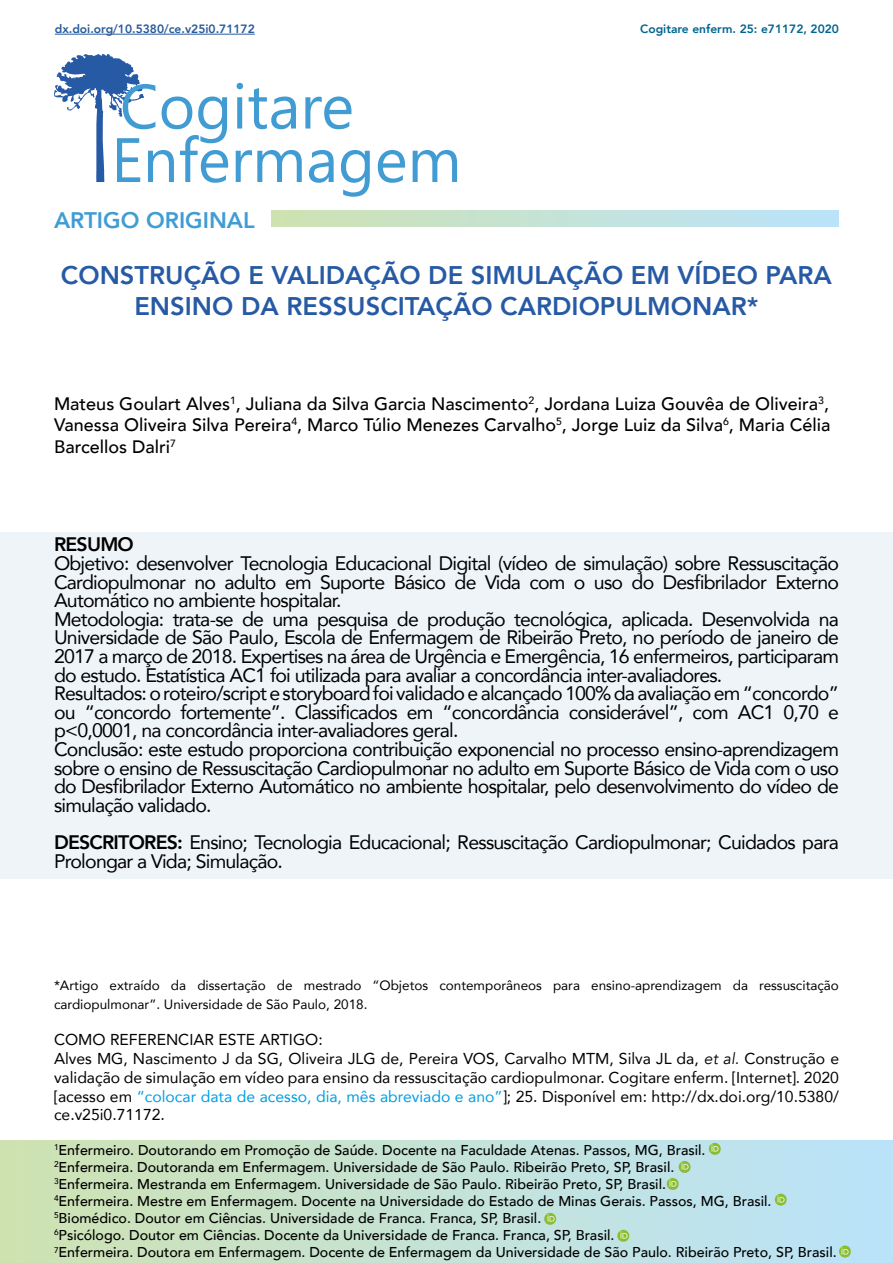
<style>
.page{position:relative;width:893px;height:1263px;background:#fff}
.page>*{position:absolute;margin:0;border:0;box-sizing:border-box;transform-origin:0 0}
.t1{font:800 25.5px/30.6px "Avenir";color:#275aa4;text-align:center}
.t2{font:800 22.5px "Avenir";color:#409cd4}
.t3{font:19.5px/18.6px "Avenir";letter-spacing:-.04em;color:#000}
.t4{font:800 19.5px "Avenir";letter-spacing:-.04em;color:#000}
.t5{font:500 18px/21.6px "Avenir";color:#000;text-align:justify}
.t6{font:15.75px/18.9px "Avenir";color:#000}
.t7{font:500 14.25px/17.1px "Avenir";color:#000}
.t8{font:13.5px/18.8px "Avenir";color:#000}
.t9{font:800 12px "Avenir";color:#275b9b}
.t10{font:800 12px "Avenir";color:#00658f}
.s1{font-weight:800}
.s2{font-style:italic}
.s3{color:#009fe3}
</style>
<div class="page">
<svg style="left:236px;top:150px;width:66px;height:32px"></svg>
<svg style="left:309px;top:150px;width:25px;height:33px"></svg>
<svg style="left:341px;top:150px;width:29px;height:47px"></svg>
<svg style="left:378px;top:150px;width:27px;height:33px"></svg>
<svg style="left:413px;top:150px;width:44px;height:32px"></svg>
<svg style="left:54px;top:54px;width:174px;height:129px"></svg>
<svg style="left:237px;top:83px;width:6px;height:46px"></svg>
<svg style="left:249px;top:88px;width:47px;height:41px"></svg>
<svg style="left:305px;top:97px;width:46px;height:32px"></svg>
<hr style="left:55px;top:34px;width:200px;height:1px;background:#275b9b">
<div style="left:271px;top:210px;width:568px;height:17px;background:linear-gradient(to right,#cee2b2,#bae3fb)"></div>
<div style="left:0;top:532px;width:893px;height:346px;background:#eff4f9"></div>
<div style="left:0;top:1140px;width:893px;height:123px;background:linear-gradient(to right,#cee2b1,#bae3fb)"></div>
<svg style="left:839px;top:1245px;width:12px;height:12px"></svg>
<svg style="left:544px;top:1213px;width:12px;height:12px"></svg>
<svg style="left:617px;top:1230px;width:12px;height:12px"></svg>
<svg style="left:775px;top:1194px;width:12px;height:11px"></svg>
<svg style="left:667px;top:1161px;width:23px;height:29px"></svg>
<svg style="left:709px;top:1143px;width:12px;height:12px"></svg>
<p class="t9" style="left:55px;top:20px;width:201px">dx.doi.org/10.5380/ce.v25i0.71172</p>
<p class="t10" style="left:640px;top:20px;width:200px">Cogitare enferm. 25: e71172, 2020</p>
<p class="t2" style="left:54px;top:202px;width:202px">ARTIGO ORIGINAL</p>
<h1 class="t1" style="left:61px;top:260px;width:773px">CONSTRUÇÃO E VALIDAÇÃO DE SIMULAÇÃO EM VÍDEO PARA<br>ENSINO DA RESSUSCITAÇÃO CARDIOPULMONAR*</h1>
<p class="t5" style="left:54px;top:392px;width:778px">Mateus Goulart Alves<sup>1</sup>, Juliana da Silva Garcia Nascimento<sup>2</sup>, Jordana Luiza Gouvêa de Oliveira<sup>3</sup>, Vanessa Oliveira Silva Pereira<sup>4</sup>, Marco Túlio Menezes Carvalho<sup>5</sup>, Jorge Luiz da Silva<sup>6</sup>, Maria Célia Barcellos Dalri<sup>7</sup></p>
<p class="t4" style="left:54px;top:529px;width:81px">RESUMO</p>
<p class="t3" style="left:54px;top:553px;width:787px">Objetivo: desenvolver Tecnologia Educacional Digital (vídeo de simulação) sobre Ressuscitação Cardiopulmonar no adulto em Suporte Básico de Vida com o uso do Desfibrilador Externo Automático no ambiente hospitalar.<br>Metodologia: trata-se de uma pesquisa de produção tecnológica, aplicada. Desenvolvida na Universidade de São Paulo, Escola de Enfermagem de Ribeirão Preto, no período de janeiro de 2017 a março de 2018. Expertises na área de Urgência e Emergência, 16 enfermeiros, participaram do estudo. Estatística AC1 foi utilizada para avaliar a concordância inter-avaliadores.<br>Resultados: o roteiro/script e storyboard foi validado e alcançado 100% da avaliação em “concordo” ou “concordo fortemente”. Classificados em “concordância considerável”, com AC1 0,70 e p&lt;0,0001, na concordância inter-avaliadores geral.<br>Conclusão: este estudo proporciona contribuição exponencial no processo ensino-aprendizagem sobre o ensino de Ressuscitação Cardiopulmonar no adulto em Suporte Básico de Vida com o uso do Desfibrilador Externo Automático no ambiente hospitalar, pelo desenvolvimento do vídeo de simulação validado.</p>
<p class="t3" style="left:54px;top:832px;width:786px"><span class="s1">DESCRITORES:</span> Ensino; Tecnologia Educacional; Ressuscitação Cardiopulmonar; Cuidados para<br>Prolongar a Vida; Simulação.</p>
<p class="t8" style="left:54px;top:976px;width:786px">*Artigo extraído da dissertação de mestrado “Objetos contemporâneos para ensino-aprendizagem da ressuscitação cardiopulmonar”. Universidade de São Paulo, 2018.</p>
<p class="t6" style="left:54px;top:1029px;width:787px">COMO REFERENCIAR ESTE ARTIGO:<br>Alves MG, Nascimento J da SG, Oliveira JLG de, Pereira VOS, Carvalho MTM, Silva JL da, <span class="s2">et al.</span> Construção e validação de simulação em vídeo para ensino da ressuscitação cardiopulmonar. Cogitare enferm. [Internet]. 2020 [acesso em <span class="s3">“colocar data de acesso, dia, mês abreviado e ano”</span>]; 25. Disponível em: http://dx.doi.org/10.5380/ ce.v25i0.71172.</p>
<p class="t7" style="left:54px;top:1140px;width:784px"><sup>1</sup>Enfermeiro. Doutorando em Promoção de Saúde. Docente na Faculdade Atenas. Passos, MG, Brasil.<br><sup>2</sup>Enfermeira. Doutoranda em Enfermagem. Universidade de São Paulo. Ribeirão Preto, SP, Brasil.<br><sup>3</sup>Enfermeira. Mestranda em Enfermagem. Universidade de São Paulo. Ribeirão Preto, SP, Brasil.<br><sup>4</sup>Enfermeira. Mestre em Enfermagem. Docente na Universidade do Estado de Minas Gerais. Passos, MG, Brasil.<br><sup>5</sup>Biomédico. Doutor em Ciências. Universidade de Franca. Franca, SP, Brasil.<br><sup>6</sup>Psicólogo. Doutor em Ciências. Docente da Universidade de Franca. Franca, SP, Brasil.<br><sup>7</sup>Enfermeira. Doutora em Enfermagem. Docente de Enfermagem da Universidade de São Paulo. Ribeirão Preto, SP, Brasil.</p>
</div>
